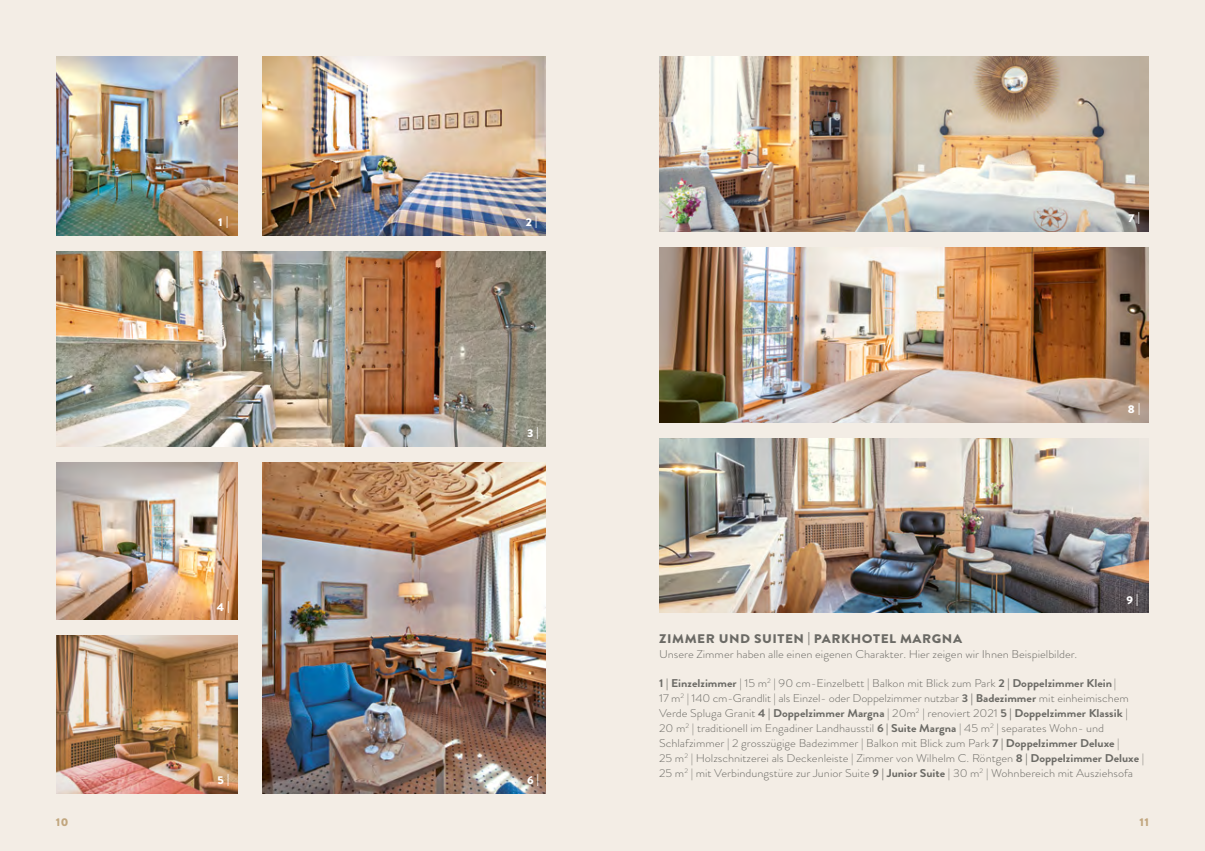
<style>
.page{position:relative;width:1205px;height:851px;background:#fff}
.page>*{position:absolute;margin:0;border:0;box-sizing:border-box;transform-origin:0 0}
.t1{font:900 12.5px "Brandon Grotesque";letter-spacing:.04em;color:#6b6a65;scale:1.09 1}
.t2{font:300 11.25px/15px "Brandon Grotesque";color:#6b6a65;scale:1.09 1}
.t3{font:900 11.25px "Brandon Grotesque";color:#fff;scale:1.09 1}
.t4{font:900 11.25px "Brandon Grotesque";color:#c2a77f;scale:1.09 1}
.s1{font-weight:700}
</style>
<div class="page">
<div style="left:0;top:0;width:1205px;height:850px;background:#f3ede5"></div>
<img style="left:659px;top:57px;width:489px;height:174px">
<img style="left:57px;top:57px;width:180px;height:178px">
<img style="left:659px;top:247px;width:489px;height:175px">
<img style="left:262px;top:57px;width:284px;height:178px">
<img style="left:57px;top:251px;width:489px;height:195px">
<img style="left:57px;top:462px;width:180px;height:157px">
<img style="left:262px;top:462px;width:284px;height:331px">
<img style="left:659px;top:438px;width:489px;height:175px">
<p class="t3" style="left:218px;top:214px;width:11px">1 |</p>
<p class="t3" style="left:526px;top:214px;width:12px">2 |</p>
<p class="t3" style="left:217px;top:598px;width:13px">4 |</p>
<p class="t3" style="left:217px;top:771px;width:12px">5 |</p>
<p class="t3" style="left:527px;top:425px;width:12px">3 |</p>
<p class="t3" style="left:527px;top:771px;width:12px">6 |</p>
<p class="t3" style="left:1128px;top:210px;width:12px">7 |</p>
<p class="t3" style="left:1128px;top:401px;width:13px">8 |</p>
<p class="t3" style="left:1126px;top:591px;width:12px">9 |</p>
<p class="t1" style="left:659px;top:629px;width:279px">ZIMMER UND SUITEN | PARKHOTEL MARGNA</p>
<p class="t2" style="left:659px;top:646px;width:385px">Unsere Zimmer haben alle einen eigenen Charakter. Hier zeigen wir Ihnen Beispielbilder.</p>
<p class="t2" style="left:659px;top:675px;width:446px"><span class="s1">1 | Einzelzimmer</span> | 15 m<sup>2</sup> | 90 cm-Einzelbett | Balkon mit Blick zum Park <span class="s1">2 | Doppelzimmer Klein</span>|<br>17 m<sup>2</sup> | 140 cm-Grandlit | als Einzel- oder Doppelzimmer nutzbar <span class="s1">3 | Badezimmer</span> mit einheimischem Verde Spluga Granit <span class="s1">4 | Doppelzimmer Margna</span> | 20m<sup>2</sup> | renoviert 2021 <span class="s1">5 | Doppelzimmer Klassik</span> | 20 m<sup>2</sup> | traditionell im Engadiner Landhausstil <span class="s1">6 | Suite Margna</span> | 45 m<sup>2</sup> | separates Wohn- und Schlafzimmer | 2 grosszügige Badezimmer | Balkon mit Blick zum Park <span class="s1">7 | Doppelzimmer Deluxe</span> |<br>25 m<sup>2</sup> | Holzschnitzerei als Deckenleiste | Zimmer von Wilhelm C. Röntgen <span class="s1">8 | Doppelzimmer Deluxe</span> | 25 m<sup>2</sup> | mit Verbindungstüre zur Junior Suite <span class="s1">9 | Junior Suite</span> | 30 m<sup>2</sup> | Wohnbereich mit Ausziehsofa</p>
<p class="t4" style="left:56px;top:813px;width:13px">10</p>
<p class="t4" style="left:1139px;top:813px;width:10px">11</p>
</div>
